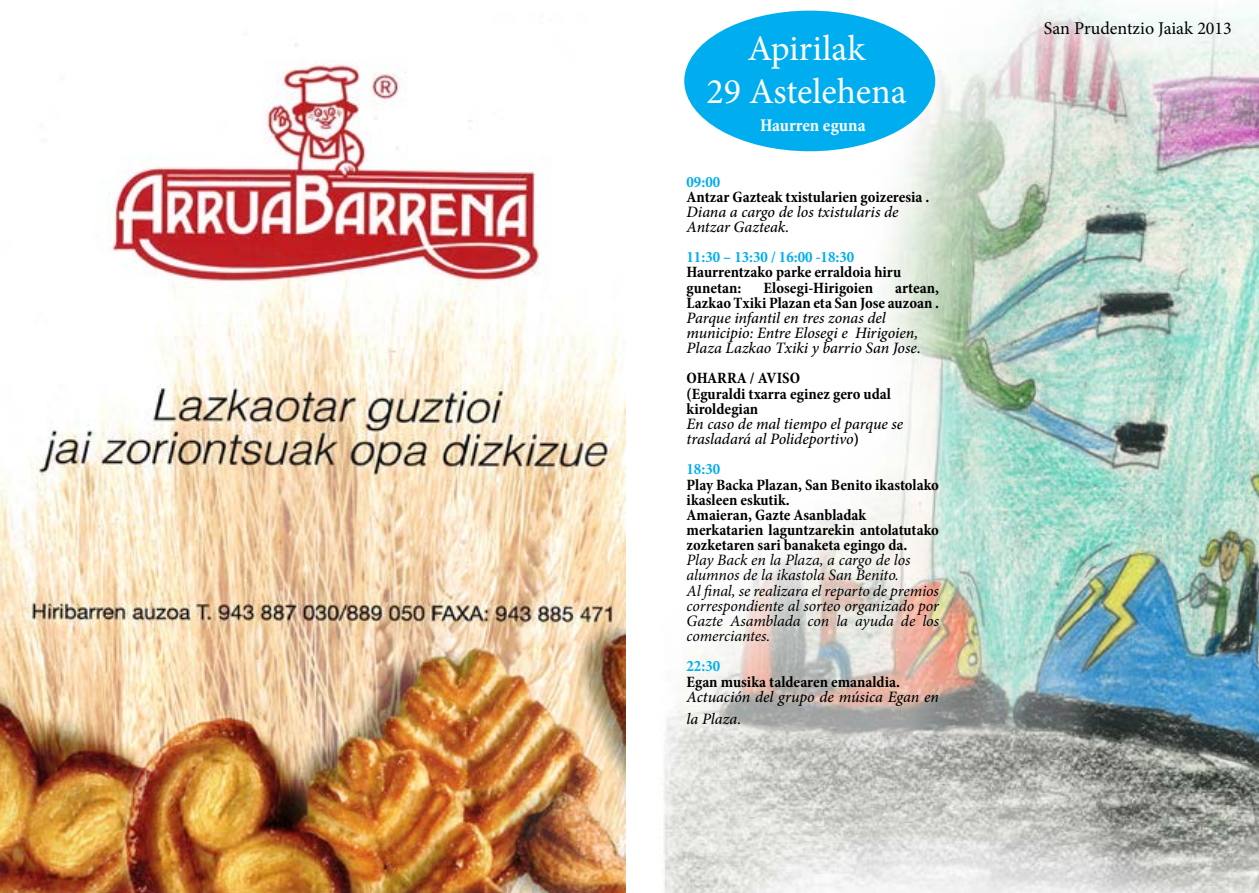
<style>
.page{position:relative;width:1259px;height:893px;background:#fff}
.page>*{position:absolute;margin:0;border:0;box-sizing:border-box;transform-origin:0 0}
.t1{font:36px/43.2px "Minion Pro";letter-spacing:-.005em;color:#fff;text-align:center}
.t2{font:18px "Minion Pro";color:#000}
.t3{font:700 condensed 18px "Minion Pro";color:#fff}
.t4{font:700 condensed 15.9px/15.1px "Minion Pro";color:#000}
.t5{font:italic 500 15.9px/15.1px "Minion Pro";letter-spacing:-.005em;color:#000}
.t6{font:italic 15.9px/15.1px "Minion Pro";letter-spacing:-.005em;color:#000}
.t7{font:700 condensed 15.9px "Minion Pro";color:#00aeef}
.s1{font-weight:700;font-style:normal;font-stretch:condensed}
</style>
<div class="page">
<img style="left:659px;top:0;width:600px;height:893px">
<img style="left:0;top:44px;width:625px;height:849px">
<div style="left:684px;top:11px;width:251px;height:140px;background:#00aeef;border-radius:50%"></div>
<h1 class="t1" style="left:706px;top:27px;width:202px">Apirilak<br>29 Astelehena</h1>
<p class="t3" style="left:760px;top:112px;width:107px">Haurren eguna</p>
<p class="t7" style="left:686px;top:170px;width:35px">09:00</p>
<p class="t4" style="left:686px;top:189px;width:244px">Antzar Gazteak txistularien goizeresia .</p>
<p class="t5" style="left:686px;top:204px;width:213px">Diana a cargo de los txistularis de<br>Antzar Gazteak.</p>
<p class="t7" style="left:686px;top:246px;width:169px">11:30 – 13:30 / 16:00 -18:30</p>
<p class="t4" style="left:686px;top:265px;width:216px">Haurrentzako parke erraldoia hiru gunetan:</p>
<p class="t4" style="left:763px;top:280px;width:111px">Elosegi-Hirigoien</p>
<p class="t4" style="left:686px;top:280px;width:254px;text-align:right">artean,<br>Lazkao Txiki Plazan eta San Jose auzoan .</p>
<p class="t5" style="left:686px;top:310px;width:236px">Parque infantil en tres zonas del municipio: Entre Elosegi e Hirigoien,<br>Plaza Lazkao Txiki y barrio San Jose.</p>
<p class="t4" style="left:686px;top:371px;width:206px">OHARRA / AVISO<br>(Eguraldi txarra eginez gero udal kiroldegian</p>
<p class="t5" style="left:686px;top:416px;width:218px">En caso de mal tiempo el parque se trasladará al Polideportivo<span class="s1">)</span></p>
<p class="t7" style="left:686px;top:458px;width:35px">18:30</p>
<p class="t4" style="left:686px;top:477px;width:254px">Play Backa Plazan, San Benito ikastolako ikasleen eskutik.<br>Amaieran, Gazte Asanbladak merkatarien laguntzarekin antolatutako zozketaren sari banaketa egingo da.</p>
<p class="t6" style="left:686px;top:553px;width:254px">Play Back en la Plaza, a cargo de los alumnos de la ikastola San Benito.<br>Al final, se realizara el reparto de premios correspondiente al sorteo organizado por Gazte Asamblada con la ayuda de los comerciantes.</p>
<p class="t7" style="left:686px;top:655px;width:35px">22:30</p>
<p class="t4" style="left:686px;top:674px;width:215px">Egan musika taldearen emanaldia.</p>
<p class="t5" style="left:686px;top:686px;width:254px;line-height:21.8px">Actuación del grupo de música Egan en la Plaza.</p>
<p class="t2" style="left:1044px;top:17px;width:189px">San Prudentzio Jaiak 2013</p>
</div>
